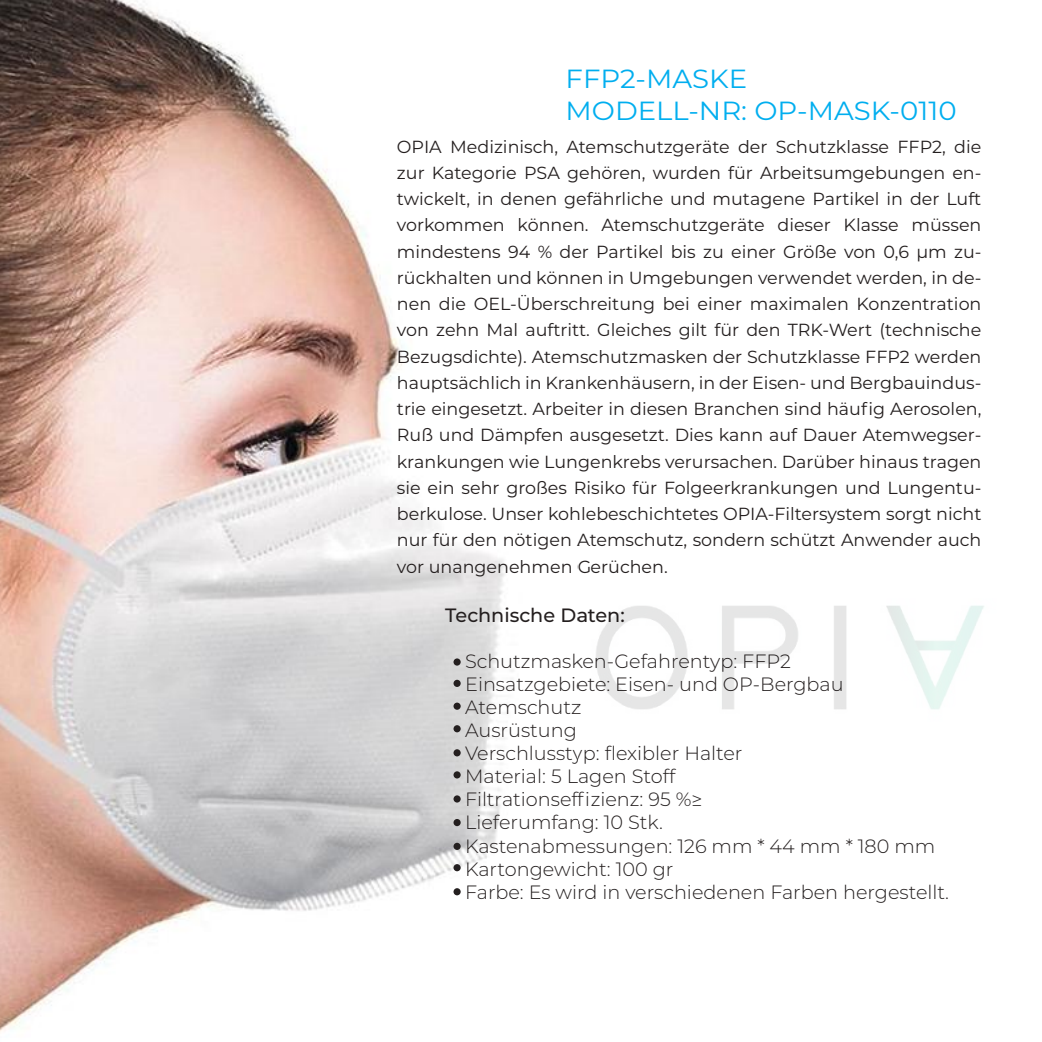
<style>
.page{position:relative;width:1042px;height:1042px;background:#fff}
.page>*{position:absolute;margin:0;border:0;box-sizing:border-box;transform-origin:0 0}
.t1{font:26.25px/31.5px "Montserrat";color:#00aeef;scale:1.05 1}
.t2{font:300 19.25px/23.1px "Montserrat";color:#241f1f}
.t3{font:500 19.25px "Montserrat";color:#241f1f}
.t4{font:17.5px/26.2px "Montserrat";color:#241f1f;text-align:justify}
</style>
<div class="page">
<img style="left:0;top:0;width:514px;height:1032px">
<div style="left:453px;top:658px;width:8px;height:7px;background:#241f1f;border-radius:50%"></div>
<div style="left:453px;top:702px;width:8px;height:8px;background:#241f1f;border-radius:50%"></div>
<div style="left:453px;top:749px;width:8px;height:7px;background:#241f1f;border-radius:50%"></div>
<div style="left:453px;top:795px;width:8px;height:7px;background:#241f1f;border-radius:50%"></div>
<div style="left:453px;top:843px;width:8px;height:7px;background:#241f1f;border-radius:50%"></div>
<div style="left:453px;top:888px;width:8px;height:7px;background:#241f1f;border-radius:50%"></div>
<div style="left:453px;top:680px;width:8px;height:7px;background:#241f1f;border-radius:50%"></div>
<div style="left:453px;top:725px;width:8px;height:7px;background:#241f1f;border-radius:50%"></div>
<div style="left:453px;top:771px;width:8px;height:7px;background:#241f1f;border-radius:50%"></div>
<div style="left:453px;top:819px;width:8px;height:7px;background:#241f1f;border-radius:50%"></div>
<div style="left:453px;top:864px;width:8px;height:7px;background:#241f1f;border-radius:50%"></div>
<img style="left:596px;top:605px;width:388px;height:105px">
<h1 class="t1" style="left:566px;top:62px;width:374px">FFP2-MASKE<br>MODELL-NR: OP-MASK-0110</h1>
<p class="t4" style="left:397px;top:133px;width:586px">OPIA Medizinisch, Atemschutzgeräte der Schutzklasse FFP2, die zur Kategorie PSA gehören, wurden für Arbeitsumgebungen en&shy;twickelt, in denen gefährliche und mutagene Partikel in der Luft vorkommen können. Atemschutzgeräte dieser Klasse müssen mindestens 94 % der Partikel bis zu einer Größe von 0,6 µm zu&shy;rückhalten und können in Umgebungen verwendet werden, in de&shy;nen die OEL-Überschreitung bei einer maximalen Konzentration von zehn Mal auftritt. Gleiches gilt für den TRK-Wert (technische Bezugsdichte). Atemschutzmasken der Schutzklasse FFP2 werden hauptsächlich in Krankenhäusern, in der Eisen- und Bergbauindus&shy;trie eingesetzt. Arbeiter in diesen Branchen sind häufig Aerosolen, Ruß und Dämpfen ausgesetzt. Dies kann auf Dauer Atemwegser&shy;krankungen wie Lungenkrebs verursachen. Darüber hinaus tragen sie ein sehr großes Risiko für Folgeerkrankungen und Lungentu&shy;berkulose. Unser kohlebeschichtetes OPIA-Filtersystem sorgt nicht nur für den nötigen Atemschutz, sondern schützt Anwender auch vor unangenehmen Gerüchen.</p>
<p class="t3" style="left:445px;top:601px;width:181px">Technische Daten:</p>
<p class="t2" style="left:465px;top:649px;width:485px">Schutzmasken-Gefahrentyp: FFP2<br>Einsatzgebiete: Eisen- und OP-Bergbau<br>Atemschutz<br>Ausrüstung<br>Verschlusstyp: flexibler Halter<br>Material: 5 Lagen Stoff<br>Filtrationseffizienz: 95 %≥<br>Lieferumfang: 10 Stk.<br>Kastenabmessungen: 126 mm * 44 mm * 180 mm<br>Kartongewicht: 100 gr<br>Farbe: Es wird in verschiedenen Farben hergestellt.</p>
</div>
